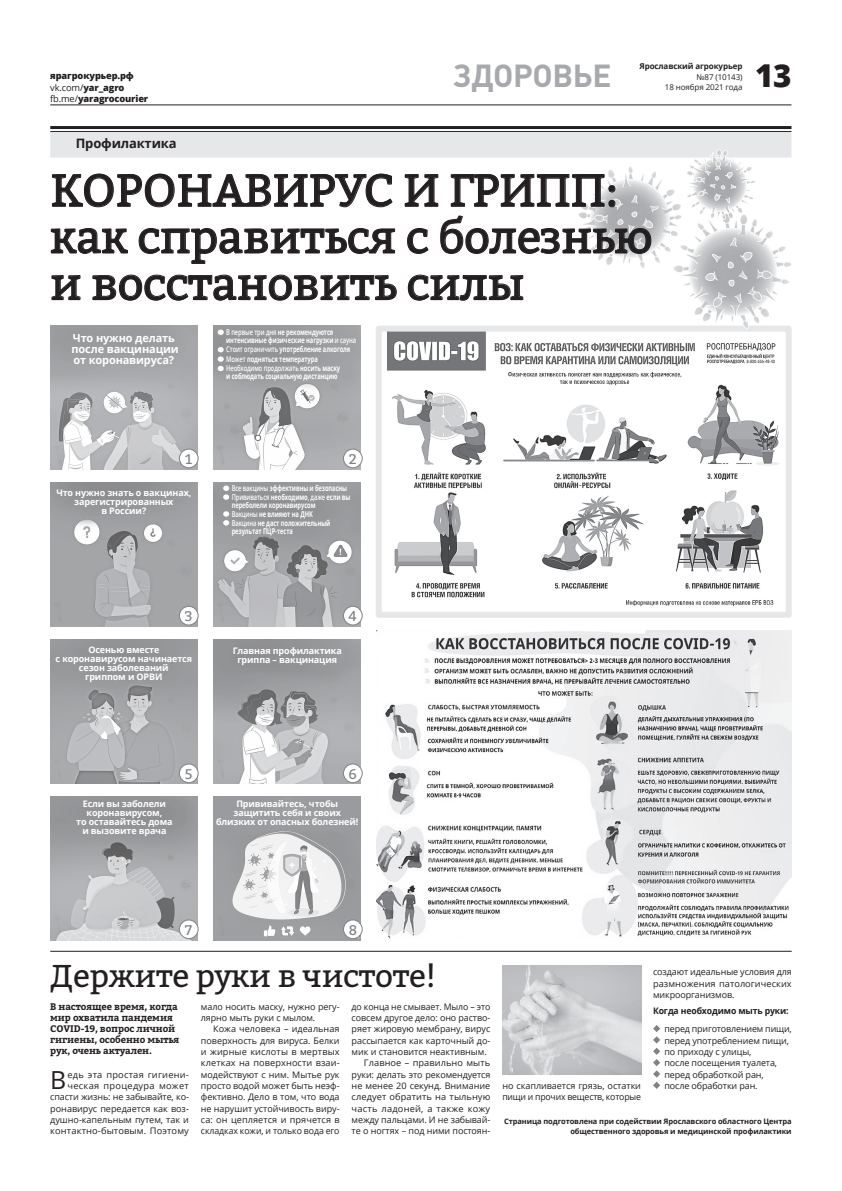
<style>
.page{position:relative;width:842px;height:1191px;background:#fff}
.page>*{position:absolute;margin:0;border:0;box-sizing:border-box;transform-origin:0 0}
.заголовок_30{font:45.4px "Bitter";letter-spacing:-.01em;color:#231f20}
.заголовок_30-2{font:31.5px "Bitter";letter-spacing:-.01em;color:#231f20}
.колонтитул{font:700 31.5px "Plumb";letter-spacing:-.01em;color:#a8a9ad}
.t1{font:800 31.5px "Open Sans";color:#231f20}
.Текст_дополнительный{font:24.9px "Open Sans";color:#231f20}
.заголовок_30-3{font:14px "Bitter";color:#808285}
.Рубрика_грей{font:700 13px "Open Sans";letter-spacing:-.015em;color:#231f20}
.текст_дополнительный{font:700 11px/11px "Open Sans";letter-spacing:-.015em;color:#fff}
.текст_лид{font:700 9.5px/11px "Bitter";letter-spacing:-.01em;color:#231f20}
.t2{font:800 9.2px/11.3px "Open Sans";letter-spacing:-.015em;color:#231f20}
.текст_дополнительный-2{font:9px/11.3px "Open Sans";letter-spacing:-.015em;color:#231f20;text-align:justify}
.текст_дополнительный-3{font:700 9px/9px "Open Sans";letter-spacing:-.015em;color:#fff;text-align:center}
.Текст_дополнительный-2{font:9px/11.3px "Open Sans";letter-spacing:-.005em;color:#231f20;text-align:right}
.Подзаг_маленький{font:700 9px "Open Sans";letter-spacing:-.015em;color:#231f20;scale:.96 1}
.текст_дополнительный-4{font:700 8px/8px "Open Sans";letter-spacing:-.015em;color:#fff;scale:.72 1}
.t3{font:8px "Open Sans";letter-spacing:-.015em;color:#231f20}
.t4{font:700 8px "Open Sans";letter-spacing:-.015em;color:#231f20}
.автор_внизу{font:700 7.5px/10.5px "Open Sans";letter-spacing:-.015em;color:#231f20;text-align:right}
.s1{font-weight:400}
.s2{font-weight:600}
</style>
<div class="page">
<hr style="left:50px;top:105px;width:741px;height:1px;background:#231f20">
<hr style="left:50px;top:126px;width:741px;height:3px;background:#231f20">
<hr style="left:50px;top:131px;width:741px;height:1px;background:#231f20">
<div style="left:50px;top:132px;width:741px;height:26px;background:#e6e7e9"></div>
<img style="left:50px;top:325px;width:147px;height:144px">
<img style="left:50px;top:482px;width:147px;height:144px">
<img style="left:50px;top:639px;width:147px;height:144px">
<img style="left:50px;top:796px;width:147px;height:144px">
<img style="left:214px;top:325px;width:147px;height:144px">
<img style="left:214px;top:482px;width:147px;height:144px">
<img style="left:214px;top:639px;width:147px;height:144px">
<img style="left:214px;top:796px;width:147px;height:144px">
<svg style="left:653px;top:1025px;width:7px;height:64px"></svg>
<img style="left:387px;top:332px;width:393px;height:274px">
<div style="left:376px;top:325px;width:415px;height:293px;border:6px solid #e6e7e9"></div>
<img style="left:377px;top:630px;width:414px;height:308px">
<div style="left:179px;top:449px;width:19px;height:19px;background:#fff;border-radius:50%"></div>
<div style="left:179px;top:449px;width:19px;height:19px;border:1px solid #808285;border-radius:50%"></div>
<div style="left:179px;top:606px;width:19px;height:19px;background:#fff;border-radius:50%"></div>
<div style="left:179px;top:606px;width:19px;height:19px;border:1px solid #808285;border-radius:50%"></div>
<div style="left:179px;top:764px;width:19px;height:18px;background:#fff;border-radius:50%"></div>
<div style="left:179px;top:764px;width:19px;height:19px;border:1px solid #808285;border-radius:50%"></div>
<div style="left:179px;top:920px;width:19px;height:18px;background:#fff;border-radius:50%"></div>
<div style="left:179px;top:919px;width:19px;height:19px;border:1px solid #808285;border-radius:50%"></div>
<div style="left:343px;top:449px;width:19px;height:19px;background:#fff;border-radius:50%"></div>
<div style="left:343px;top:449px;width:19px;height:19px;border:1px solid #808285;border-radius:50%"></div>
<div style="left:343px;top:606px;width:19px;height:19px;background:#fff;border-radius:50%"></div>
<div style="left:343px;top:606px;width:19px;height:19px;border:1px solid #808285;border-radius:50%"></div>
<div style="left:343px;top:764px;width:19px;height:18px;background:#fff;border-radius:50%"></div>
<div style="left:343px;top:764px;width:19px;height:19px;border:1px solid #808285;border-radius:50%"></div>
<div style="left:343px;top:920px;width:19px;height:18px;background:#fff;border-radius:50%"></div>
<div style="left:343px;top:919px;width:19px;height:19px;border:1px solid #808285;border-radius:50%"></div>
<hr style="left:50px;top:951px;width:741px;height:1px;background:#231f20">
<img style="left:502px;top:965px;width:139px;height:110px">
<svg style="left:218px;top:329px;width:6px;height:6px"></svg>
<svg style="left:218px;top:347px;width:6px;height:24px"></svg>
<svg style="left:223px;top:485px;width:6px;height:15px"></svg>
<svg style="left:223px;top:511px;width:6px;height:14px"></svg>
<img style="left:579px;top:149px;width:212px;height:180px">
<svg style="left:51px;top:174px;width:346px;height:126px"></svg>
<svg style="left:405px;top:174px;width:246px;height:126px"></svg>
<p class="t4" style="left:639px;top:61px;width:104px">Ярославский агрокурьер</p>
<p class="t3" style="left:696px;top:71px;width:47px">№87 (10143)</p>
<p class="колонтитул" style="left:453px;top:58px;width:160px">ЗДОРОВЬЕ</p>
<p class="t2" style="left:50px;top:70px;width:85px">ярагрокурьер.рф <span class="s1">vk.com/</span>yar_agro</p>
<p class="t3" style="left:665px;top:82px;width:79px">18 ноября 2021 года</p>
<p class="t2" style="left:50px;top:93px;width:99px"><span class="s1">fb.me/</span>yaragrocourier</p>
<p class="Рубрика_грей" style="left:76px;top:134px;width:102px">Профилактика</p>
<p class="заголовок_30" style="left:50px;top:162px;width:569px">КОРОНАВИРУС И ГРИПП:</p>
<p class="заголовок_30" style="left:50px;top:208px;width:604px">как справиться с болезнью</p>
<p class="заголовок_30" style="left:50px;top:255px;width:476px">и восстановить силы</p>
<p class="текст_дополнительный" style="left:72px;top:332px;width:109px">Что нужно делать после вакцинации от коронавируса?</p>
<p class="текст_дополнительный-4" style="left:226px;top:328px;width:182px"><span class="s2">В первые три дня</span> не рекомендуются интенсивные физические нагрузки <span class="s2">и сауна</span></p>
<p class="текст_дополнительный-4" style="left:226px;top:345px;width:174px"><span class="s2">Стоит ограничить</span> употребление алкоголя</p>
<p class="текст_дополнительный-4" style="left:226px;top:355px;width:129px"><span class="s2">Может</span> подняться температура</p>
<p class="текст_дополнительный-4" style="left:226px;top:364px;width:160px"><span class="s2">Необходимо продолжать</span> носить маску и соблюдать социальную дистанцию</p>
<h2 class="t1" style="left:755px;top:52px;width:38px">13</h2>
<p class="заголовок_30-3" style="left:185px;top:450px;width:9px">1</p>
<p class="текст_дополнительный-3" style="left:56px;top:488px;width:136px">Что нужно знать о вакцинах, зарегистрированных<br>в России?</p>
<p class="заголовок_30-3" style="left:349px;top:450px;width:9px">2</p>
<p class="текст_дополнительный-4" style="left:232px;top:484px;width:162px"><span class="s2">Все вакцины</span> эффективны и безопасны</p>
<p class="текст_дополнительный-4" style="left:232px;top:493px;width:166px"><span class="s2">Прививаться</span> необходимо<span class="s2">, даже</span> если вы переболели коронавирусом</p>
<p class="текст_дополнительный-4" style="left:232px;top:509px;width:114px"><span class="s2">Вакцины</span> не влияют на ДНК</p>
<p class="текст_дополнительный-4" style="left:232px;top:518px;width:139px"><span class="s2">Вакцина</span> не даст положительный результат ПЦР-теста</p>
<p class="заголовок_30-3" style="left:185px;top:607px;width:9px">3</p>
<p class="текст_дополнительный-3" style="left:56px;top:644px;width:138px">Осенью вместе<br>с коронавирусом начинается сезон заболеваний</p>
<p class="текст_дополнительный-3" style="left:85px;top:671px;width:79px">гриппом и ОРВИ</p>
<p class="заголовок_30-3" style="left:348px;top:607px;width:10px">4</p>
<p class="текст_дополнительный-3" style="left:233px;top:646px;width:111px">Главная профилактика гриппа – вакцинация</p>
<p class="заголовок_30-3" style="left:185px;top:765px;width:9px">5</p>
<p class="заголовок_30-3" style="left:349px;top:765px;width:10px">6</p>
<p class="текст_дополнительный-3" style="left:76px;top:799px;width:98px">Если вы заболели коронавирусом,<br>то оставайтесь дома и вызовите врача</p>
<p class="текст_дополнительный-3" style="left:216px;top:799px;width:144px">Прививайтесь, чтобы защитить себя и своих близких от опасных болезней!</p>
<p class="заголовок_30-3" style="left:349px;top:921px;width:10px">8</p>
<p class="заголовок_30-2" style="left:50px;top:956px;width:387px">Держите руки в чистоте!</p>
<p class="заголовок_30-3" style="left:185px;top:921px;width:9px">7</p>
<p class="текст_лид" style="left:50px;top:1001px;width:131px">В настоящее время, когда мир охватила пандемия<br>COVID-19, вопрос личной гигиены, особенно мытья рук, очень актуален.</p>
<p class="Текст_дополнительный" style="left:50px;top:1062px;width:18px">В</p>
<p class="Текст_дополнительный-2" style="left:50px;top:1068px;width:140px">едь эта простая гигиени&shy;ческая процедура может спасти жизнь: не забывайте, ко&shy;ронавирус передается как воз&shy;душно-капельным путем, так и контактно-бытовым. Поэтому</p>
<p class="Текст_дополнительный-2" style="left:201px;top:1000px;width:140px;text-align:left">мало носить маску, нужно регу&shy;лярно мыть руки с мылом.</p>
<p class="текст_дополнительный-2" style="left:201px;top:1023px;width:140px;text-indent:12px">Кожа человека – идеальная поверхность для вируса. Белки и жирные кислоты в мертвых клетках на поверхности взаи&shy;модействуют с ним. Мытье рук просто водой может быть неэф&shy;фективно. Дело в том, что вода не нарушит устойчивость виру&shy;са: он цепляется и прячется в складках кожи, и только вода его</p>
<p class="текст_дополнительный-2" style="left:352px;top:1000px;width:140px">до конца не смывает. Мыло – это совсем другое дело: оно раство&shy;ряет жировую мембрану, вирус рассыпается как карточный до&shy;мик и становится неактивным.</p>
<p class="текст_дополнительный-2" style="left:352px;top:1057px;width:140px;text-indent:12px">Главное – правильно мыть руки: делать это рекомендуется не менее 20 секунд. Внимание следует обратить на тыльную часть ладоней, а также кожу между пальцами. И не забывай&shy;те о ногтях – под ними постоян-</p>
<p class="текст_дополнительный-2" style="left:502px;top:1079px;width:140px">но скапливается грязь, остатки пищи и прочих веществ, которые</p>
<p class="текст_дополнительный-2" style="left:653px;top:966px;width:140px">создают идеальные условия для размножения патологических микроорганизмов.</p>
<p class="Подзаг_маленький" style="left:653px;top:1004px;width:143px">Когда необходимо мыть руки:</p>
<p class="текст_дополнительный-2" style="left:664px;top:1023px;width:129px">перед приготовлением пищи,</p>
<p class="текст_дополнительный-2" style="left:664px;top:1034px;width:126px">перед употреблением пищи,</p>
<p class="текст_дополнительный-2" style="left:664px;top:1045px;width:89px">по приходу с улицы,</p>
<p class="текст_дополнительный-2" style="left:664px;top:1057px;width:114px">после посещения туалета,</p>
<p class="текст_дополнительный-2" style="left:664px;top:1068px;width:101px">перед обработкой ран,</p>
<p class="текст_дополнительный-2" style="left:664px;top:1079px;width:95px">после обработки ран.</p>
<p class="автор_внизу" style="left:504px;top:1115px;width:289px">Страница подготовлена при содействии Ярославского областного Центра общественного здоровья и медицинской профилактики</p>
</div>
